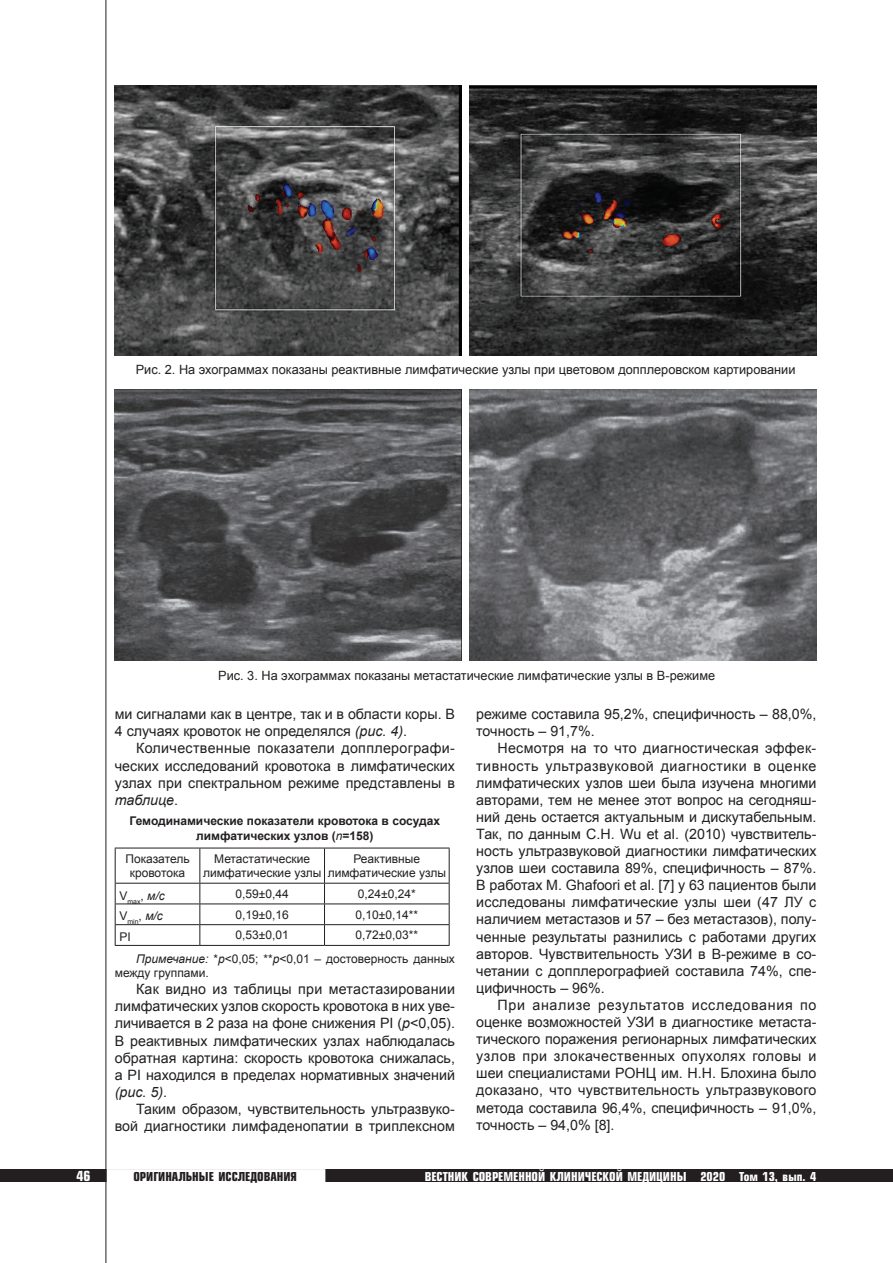
<style>
.page{position:relative;width:893px;height:1263px;background:#fff}
.page>*{position:absolute;margin:0;border:0;box-sizing:border-box;transform-origin:0 0}
.t1{font:14.25px/17.1px "Arial";color:#231f20;text-align:justify}
.t2{font:700 13.5px "Europe Cond";color:#fff}
.t3{font:12.75px "Arial";color:#231f20}
.t4{font:12px/14.4px "Arial";color:#231f20;text-align:center}
.t5{font:700 12px/14.4px "Arial";color:#231f20;text-align:center}
.t6{font:700 12px "Europe Cond";color:#fff}
.t7{font:700 12px "Europe Cond";color:#231f20}
.t8{font:6.9px "Arial";color:#231f20}
.s1{font-style:italic}
.s2{font-weight:400;font-style:italic}
</style>
<div class="page">
<div style="left:0;top:1169px;width:893px;height:13px;background:#231f20"></div>
<div style="left:107px;top:1169px;width:218px;height:13px;background:#fff;border:2px solid #fff"></div>
<hr style="left:106px;top:0;width:1px;height:1263px;background:#231f20">
<hr style="left:115px;top:848px;width:85px;height:1px;background:#231f20">
<hr style="left:115px;top:848px;width:1px;height:35px;background:#231f20">
<hr style="left:200px;top:848px;width:124px;height:1px;background:#231f20">
<hr style="left:199px;top:848px;width:1px;height:35px;background:#231f20">
<hr style="left:324px;top:848px;width:126px;height:1px;background:#231f20">
<hr style="left:324px;top:848px;width:1px;height:35px;background:#231f20">
<hr style="left:449px;top:848px;width:1px;height:35px;background:#231f20">
<hr style="left:115px;top:883px;width:85px;height:1px;background:#231f20">
<hr style="left:200px;top:883px;width:124px;height:1px;background:#231f20">
<hr style="left:324px;top:883px;width:126px;height:1px;background:#231f20">
<hr style="left:115px;top:903px;width:85px;height:1px;background:#231f20">
<hr style="left:200px;top:903px;width:124px;height:1px;background:#231f20">
<hr style="left:324px;top:903px;width:126px;height:1px;background:#231f20">
<hr style="left:115px;top:924px;width:85px;height:1px;background:#231f20">
<svg style="left:115px;top:883px;width:1px;height:62px"></svg>
<hr style="left:200px;top:924px;width:124px;height:1px;background:#231f20">
<svg style="left:199px;top:883px;width:1px;height:62px"></svg>
<hr style="left:324px;top:924px;width:126px;height:1px;background:#231f20">
<svg style="left:324px;top:883px;width:1px;height:62px"></svg>
<svg style="left:449px;top:883px;width:1px;height:62px"></svg>
<hr style="left:115px;top:945px;width:85px;height:1px;background:#231f20">
<hr style="left:200px;top:945px;width:124px;height:1px;background:#231f20">
<hr style="left:324px;top:945px;width:126px;height:1px;background:#231f20">
<img style="left:115px;top:85px;width:347px;height:270px">
<img style="left:469px;top:85px;width:347px;height:270px">
<img style="left:115px;top:390px;width:347px;height:270px">
<img style="left:469px;top:390px;width:347px;height:270px">
<p class="t3" style="left:136px;top:361px;width:661px">Рис. 2. На эхограммах показаны реактивные лимфатические узлы при цветовом допплеровском картировании</p>
<p class="t3" style="left:218px;top:667px;width:499px">Рис. 3. На эхограммах показаны метастатические лимфатические узлы в В-режиме</p>
<p class="t1" style="left:115px;top:706px;width:342px">ми сигналами как в центре, так и в области коры. В<br>4 случаях кровоток не определялся <span class="s1">(рис. 4)</span>.</p>
<p class="t1" style="left:115px;top:740px;width:342px;text-indent:21px">Количественные показатели допплерографи&shy;ческих исследований кровотока в лимфатических узлах при спектральном режиме представлены в <span class="s1">таблице</span>.</p>
<p class="t5" style="left:130px;top:814px;width:312px">Гемодинамические показатели кровотока в сосудах лимфатических узлов (<span class="s2">n</span>=158)</p>
<p class="t4" style="left:125px;top:851px;width:66px">Показатель кровотока</p>
<p class="t4" style="left:203px;top:851px;width:120px">Метастатические лимфатические узлы</p>
<p class="t4" style="left:328px;top:851px;width:120px">Реактивные лимфатические узлы</p>
<p class="t8" style="left:119px;top:897px;width:47px"><sup>V</sup>max<sup>,</sup> <sup>м/с</sup></p>
<p class="t4" style="left:236px;top:887px;width:55px">0,59±0,44</p>
<p class="t4" style="left:358px;top:887px;width:59px">0,24±0,24*</p>
<p class="t8" style="left:119px;top:917px;width:45px"><sup>V</sup>min<sup>,</sup> <sup>м/с</sup></p>
<p class="t4" style="left:236px;top:907px;width:55px">0,19±0,16</p>
<p class="t4" style="left:356px;top:907px;width:64px">0,10±0,14**</p>
<p class="t4" style="left:119px;top:930px;width:13px">РI</p>
<p class="t4" style="left:236px;top:928px;width:55px">0,53±0,01</p>
<p class="t4" style="left:136px;top:924px;width:320px;line-height:23.2px;text-align:left;text-indent:219px">0,72±0,03**<br><span class="s1">Примечание:</span> *<span class="s1">р</span>&lt;0,05; **<span class="s1">р</span>&lt;0,01 – достоверность данных</p>
<p class="t4" style="left:115px;top:966px;width:96px">между группами.</p>
<p class="t1" style="left:115px;top:981px;width:342px;text-indent:21px">Как видно из таблицы при метастазировании лимфатических узлов скорость кровотока в них уве&shy;личивается в 2 раза на фоне снижения РI (<span class="s1">р</span>&lt;0,05).<br>В реактивных лимфатических узлах наблюдалась обратная картина: скорость кровотока снижалась, а РI находился в пределах нормативных значений <span class="s1">(рис. 5)</span>.</p>
<p class="t1" style="left:115px;top:1100px;width:342px;text-align:right">Таким образом, чувствительность ультразвуко&shy;вой диагностики лимфаденопатии в триплексном</p>
<p class="t1" style="left:476px;top:706px;width:342px">режиме составила 95,2%, специфичность – 88,0%, точность – 91,7%.</p>
<p class="t1" style="left:476px;top:740px;width:342px;text-indent:21px">Несмотря на то что диагностическая эффек&shy;тивность ультразвуковой диагностики в оценке лимфатических узлов шеи была изучена многими авторами, тем не менее этот вопрос на сегодняш&shy;ний день остается актуальным и дискутабельным.<br>Так, по данным C.H. Wu et al. (2010) чувствитель&shy;ность ультразвуковой диагностики лимфатических узлов шеи составила 89%, специфичность – 87%.<br>В работах М. Ghafoori et al. [7] у 63 пациентов были исследованы лимфатические узлы шеи (47 ЛУ с наличием метастазов и 57 – без метастазов), полу&shy;ченные результаты разнились с работами других авторов. Чувствительность УЗИ в B-режиме в со&shy;четании с допплерографией составила 74%, спе&shy;цифичность – 96%.</p>
<p class="t1" style="left:476px;top:996px;width:342px;text-indent:21px">При анализе результатов исследования по оценке возможностей УЗИ в диагностике метаста&shy;тического поражения регионарных лимфатических узлов при злокачественных опухолях головы и шеи специалистами РОНЦ им. Н.Н. Блохина было доказано, что чувствительность ультразвукового метода составила 96,4%, специфичность – 91,0%, точность – 94,0% [8].</p>
<p class="t2" style="left:76px;top:1167px;width:15px">46</p>
<p class="t7" style="left:133px;top:1168px;width:165px">ОРИГИНАЛЬНЫЕ ИССЛЕДОВАНИЯ</p>
<p class="t6" style="left:425px;top:1168px;width:393px">ВЕСТНИК СОВРЕМЕННОЙ КЛИНИЧЕСКОЙ МЕДИЦИНЫ 2020 Том 13, вып. 4</p>
</div>
